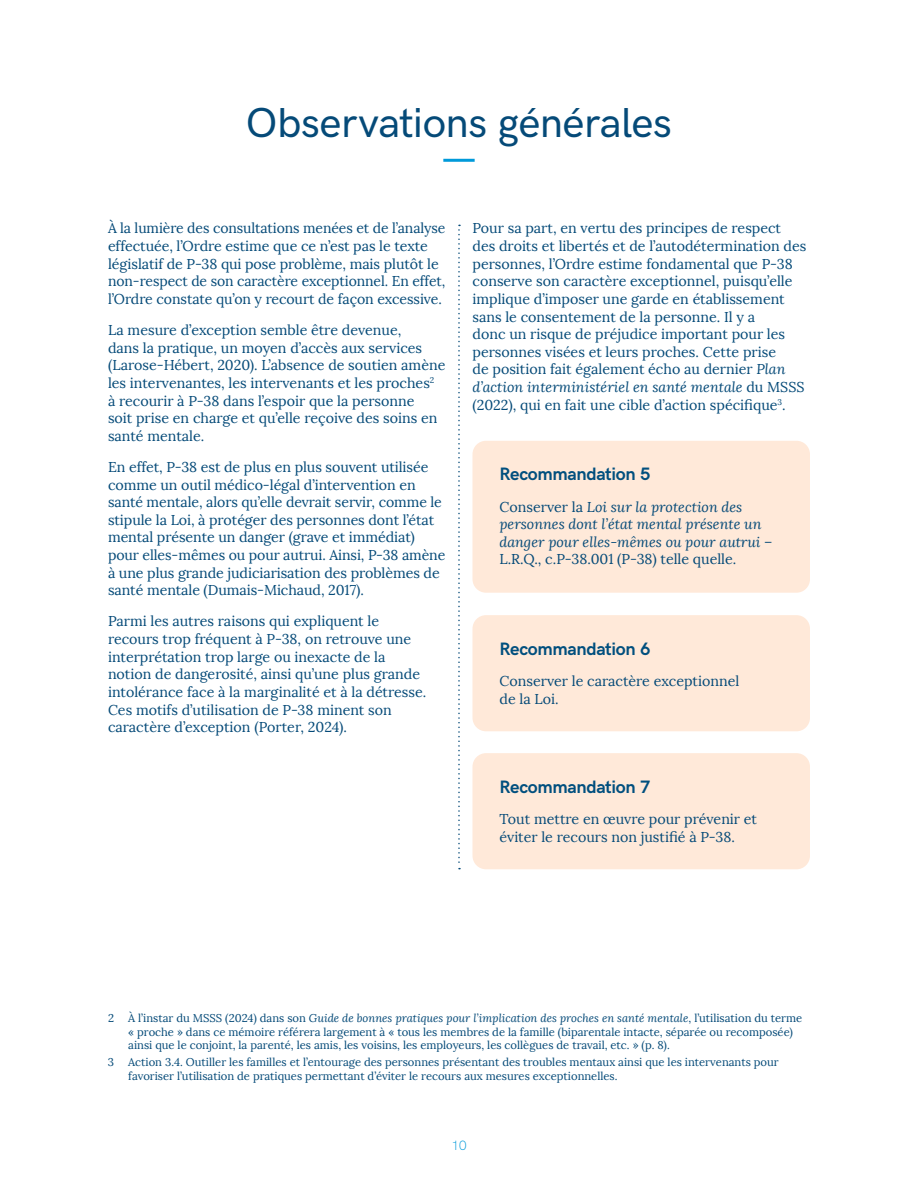
<style>
.page{position:relative;width:918px;height:1188px;background:#fff}
.page>*{position:absolute;margin:0;border:0;box-sizing:border-box;transform-origin:0 0}
.t1{font:500 42px "HK Grotesk";letter-spacing:-.015em;color:#054a78}
.t2{font:700 18px "HK Grotesk";letter-spacing:-.02em;color:#004f7e}
.t3{font:14.25px/17.7px "Lora";color:#054a78}
.t4{font:italic 14.25px/17.7px "Lora";color:#054a78}
.t5{font:300 13.5px "HK Grotesk";color:#009ada}
.t6{font:11.25px/13.5px "Lora";color:#054a78}
.s1{font-style:italic}
.s2{font-style:normal}
</style>
<div class="page">
<hr style="left:443px;top:159px;width:32px;height:3px;background:#009ada">
<div style="left:472px;top:441px;width:338px;height:152px;background:#ffe9d9;border-radius:14px"></div>
<div style="left:472px;top:615px;width:338px;height:116px;background:#ffe9d9;border-radius:14px"></div>
<div style="left:472px;top:753px;width:338px;height:116px;background:#ffe9d9;border-radius:14px"></div>
<svg style="left:458px;top:225px;width:2px;height:644px"></svg>
<h1 class="t1" style="left:246px;top:91px;width:428px">Observations générales</h1>
<p class="t3" style="left:108px;top:220px;width:339px">À la lumière des consultations menées et de l’analyse effectuée, l’Ordre estime que ce n’est pas le texte législatif de P-38 qui pose problème, mais plutôt le non-respect de son caractère exceptionnel. En effet, l’Ordre constate qu’on y recourt de façon excessive.</p>
<p class="t3" style="left:108px;top:321px;width:339px">La mesure d’exception semble être devenue,<br>dans la pratique, un moyen d’accès aux services (Larose-Hébert, 2020). L’absence de soutien amène les intervenantes, les intervenants et les proches<sup>2<br></sup>à recourir à P-38 dans l’espoir que la personne<br>soit prise en charge et qu’elle reçoive des soins en santé mentale.</p>
<p class="t3" style="left:108px;top:458px;width:339px">En effet, P-38 est de plus en plus souvent utilisée comme un outil médico-légal d’intervention en santé mentale, alors qu’elle devrait servir, comme le stipule la Loi, à protéger des personnes dont l’état mental présente un danger (grave et immédiat) pour elles-mêmes ou pour autrui. Ainsi, P-38 amène à une plus grande judiciarisation des problèmes de santé mentale (Dumais-Michaud, 2017).</p>
<p class="t3" style="left:108px;top:613px;width:320px">Parmi les autres raisons qui expliquent le recours trop fréquent à P-38, on retrouve une interprétation trop large ou inexacte de la notion de dangerosité, ainsi qu’une plus grande intolérance face à la marginalité et à la détresse.<br>Ces motifs d’utilisation de P-38 minent son caractère d’exception (Porter, 2024).</p>
<p class="t3" style="left:473px;top:220px;width:335px">Pour sa part, en vertu des principes de respect des droits et libertés et de l’autodétermination des personnes, l’Ordre estime fondamental que P-38 conserve son caractère exceptionnel, puisqu’elle implique d’imposer une garde en établissement sans le consentement de la personne. Il y a<br>donc un risque de préjudice important pour les personnes visées et leurs proches. Cette prise<br>de position fait également écho au dernier <span class="s1">Plan d’action interministériel en santé mentale</span> du MSSS (2022), qui en fait une cible d’action spécifique<sup>3</sup>.</p>
<p class="t2" style="left:500px;top:461px;width:153px">Recommandation 5</p>
<p class="t4" style="left:500px;top:498px;width:275px"><span class="s2">Conserver la</span> Loi sur la protection des personnes dont l’état mental présente un danger pour elles-mêmes ou pour autrui <span class="s2">– L.R.Q., c.P-38.001 (P-38) telle quelle.</span></p>
<p class="t2" style="left:500px;top:635px;width:153px">Recommandation 6</p>
<p class="t3" style="left:500px;top:672px;width:241px">Conserver le caractère exceptionnel de la Loi.</p>
<p class="t2" style="left:500px;top:773px;width:153px">Recommandation 7</p>
<p class="t3" style="left:500px;top:810px;width:259px">Tout mettre en œuvre pour prévenir et éviter le recours non justifié à P-38.</p>
<p class="t6" style="left:108px;top:1012px;width:8px">2</p>
<p class="t6" style="left:128px;top:1012px;width:676px">À l’instar du MSSS (2024) dans son <span class="s1">Guide de bonnes pratiques pour l’implication des proches en santé mentale</span>, l’utilisation du terme « proche » dans ce mémoire référera largement à « tous les membres de la famille (biparentale intacte, séparée ou recomposée) ainsi que le conjoint, la parenté, les amis, les voisins, les employeurs, les collègues de travail, etc. » (p. 8).</p>
<p class="t6" style="left:128px;top:1056px;width:652px;text-indent:-20px">3 Action 3.4. Outiller les familles et l’entourage des personnes présentant des troubles mentaux ainsi que les intervenants pour favoriser l’utilisation de pratiques permettant d’éviter le recours aux mesures exceptionnelles.</p>
<p class="t5" style="left:452px;top:1135px;width:16px">10</p>
</div>
